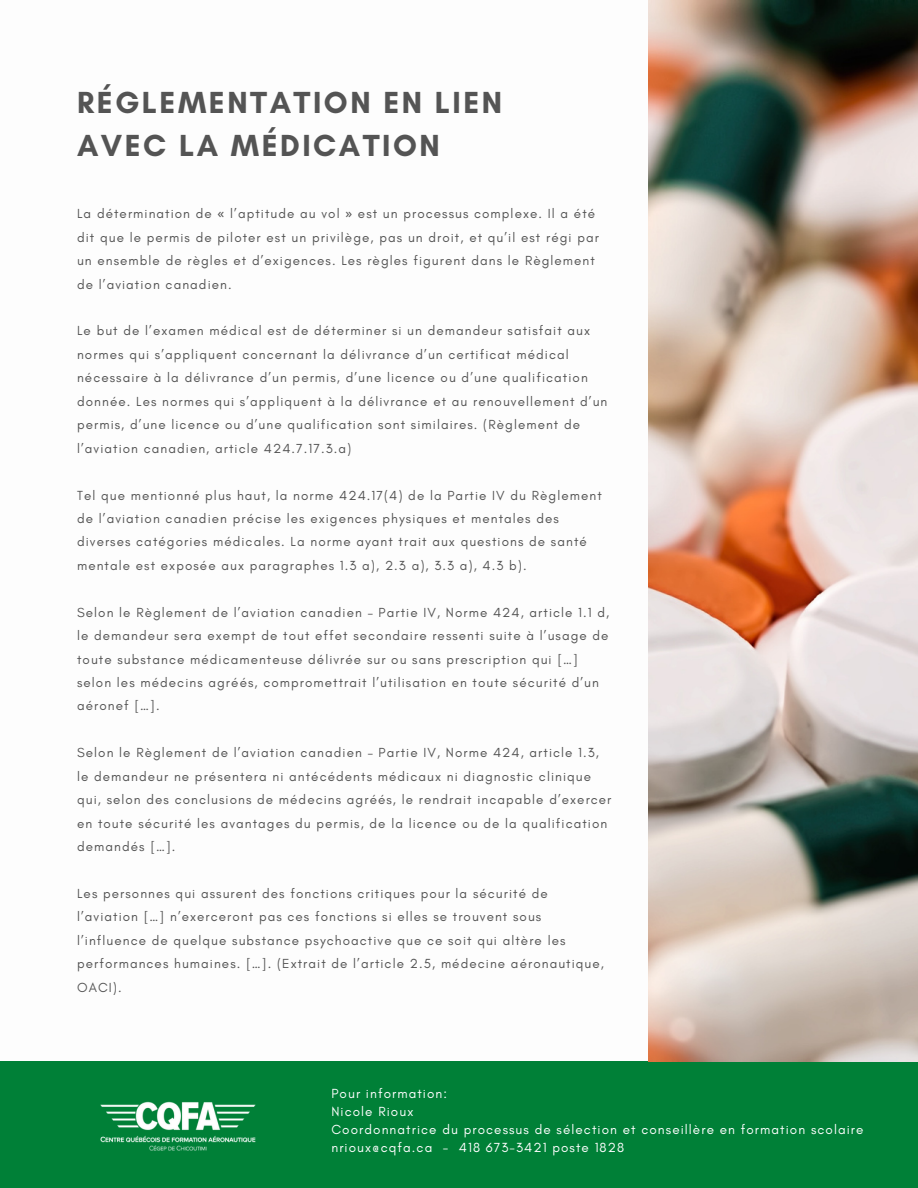
<style>
.page{position:relative;width:918px;height:1188px;background:#fff}
.page>*{position:absolute;margin:0;border:0;box-sizing:border-box;transform-origin:0 0}
.t1{font:700 31.05px/42.8px "Glacial Indifference";letter-spacing:.08em;color:#545454}
.t2{font:13.5px "Glacial Indifference";letter-spacing:.08em;color:#fdfdfd}
.t3{font:13.35px/23.4px "Glacial Indifference";letter-spacing:.08em;color:#545454}
.s1{font-family:"Noto Sans"}
</style>
<div class="page">
<div style="left:0;top:1062px;width:918px;height:126px;background:#008037"></div>
<img style="left:648px;top:0;width:270px;height:1062px">
<img style="left:100px;top:1101px;width:156px;height:50px">
<p class="t1" style="left:77px;top:81px;width:427px">RÉGLEMENTATION EN LIEN<br>AVEC LA MÉDICATION</p>
<p class="t3" style="left:77px;top:202px;width:523px">La détermination de <span class="s1">«</span> l’aptitude au vol <span class="s1">»</span> est un processus complexe. Il a été dit que le permis de piloter est un privilège, pas un droit, et qu’il est régi par un ensemble de règles et d’exigences. Les règles figurent dans le Règlement de l’aviation canadien.</p>
<p class="t3" style="left:77px;top:319px;width:532px">Le but de l’examen médical est de déterminer si un demandeur satisfait aux normes qui s’appliquent concernant la délivrance d’un certificat médical nécessaire à la délivrance d’un permis, d’une licence ou d’une qualification donnée. Les normes qui s’appliquent à la délivrance et au renouvellement d’un permis, d’une licence ou d’une qualification sont similaires. (Règlement de l’aviation canadien, article 424.7.17.3.a)</p>
<p class="t3" style="left:77px;top:483px;width:526px">Tel que mentionné plus haut, la norme 424.17(4) de la Partie IV du Règlement de l’aviation canadien précise les exigences physiques et mentales des diverses catégories médicales. La norme ayant trait aux questions de santé mentale est exposée aux paragraphes 1.3 a), 2.3 a), 3.3 a), 4.3 b).</p>
<p class="t3" style="left:77px;top:600px;width:534px">Selon le Règlement de l’aviation canadien – Partie IV, Norme 424, article 1.1 d, le demandeur sera exempt de tout effet secondaire ressenti suite à l’usage de toute substance médicamenteuse délivrée sur ou sans prescription qui […] selon les médecins agréés, compromettrait l’utilisation en toute sécurité d’un aéronef […].</p>
<p class="t3" style="left:77px;top:741px;width:536px">Selon le Règlement de l’aviation canadien – Partie IV, Norme 424, article 1.3, le demandeur ne présentera ni antécédents médicaux ni diagnostic clinique qui, selon des conclusions de médecins agréés, le rendrait incapable d’exercer en toute sécurité les avantages du permis, de la licence ou de la qualification demandés […].</p>
<p class="t3" style="left:77px;top:882px;width:528px">Les personnes qui assurent des fonctions critiques pour la sécurité de l’aviation […] n’exerceront pas ces fonctions si elles se trouvent sous l’influence de quelque substance psychoactive que ce soit qui altère les performances humaines. […]. (Extrait de l’article 2.5, médecine aéronautique, OACI).</p>
<p class="t2" style="left:331px;top:1086px;width:117px">Pour information:</p>
<p class="t2" style="left:331px;top:1104px;width:83px">Nicole Rioux</p>
<p class="t2" style="left:331px;top:1121px;width:534px">Coordonnatrice du processus de sélection et conseillère en formation scolaire</p>
<p class="t2" style="left:331px;top:1139px;width:294px">nrioux@cqfa.ca - 418 673-3421 poste 1828</p>
</div>
